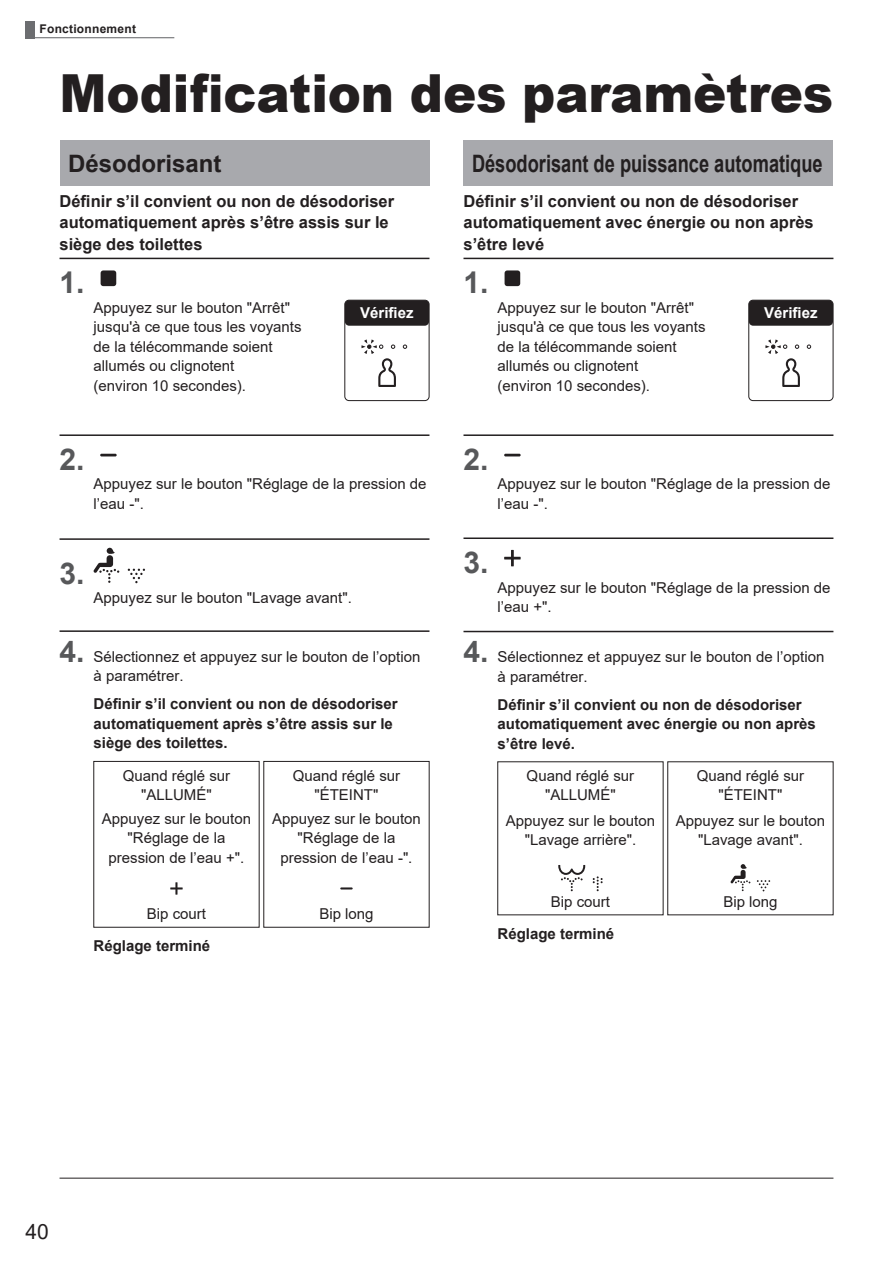
<style>
.page{position:relative;width:893px;height:1263px;background:#fff}
.page>*{position:absolute;margin:0;border:0;box-sizing:border-box;transform-origin:0 0}
.t1{font:900 52.5px "Arial";letter-spacing:-.005em;color:#231f20;scale:.95 1}
.t2{font:700 30px "Arial";color:#57585a}
.t3{font:700 24px "Arial";color:#231f20;scale:.76 1}
.t4{font:700 24px "Arial";color:#231f20}
.t5{font:21px "Arial";color:#231f20}
.t6{font:700 16.5px/21.5px "Arial";color:#231f20}
.t7{font:15px/19.5px "Arial";color:#231f20;text-align:center}
.t8{font:700 15px/19.5px "Arial";color:#231f20}
.t9{font:700 15px "Arial";color:#fff}
.t10{font:700 12px "Arial";letter-spacing:.02em;color:#231f20}
.s1{font-weight:700;font-size:30px;color:#57585a}
</style>
<div class="page">
<hr style="left:60px;top:258px;width:369px;height:1px;background:#231f20">
<hr style="left:60px;top:434px;width:369px;height:2px;background:#231f20">
<hr style="left:60px;top:538px;width:369px;height:2px;background:#231f20">
<hr style="left:60px;top:630px;width:369px;height:2px;background:#231f20">
<div style="left:60px;top:140px;width:369px;height:46px;background:#a8a9ad"></div>
<div style="left:101px;top:270px;width:15px;height:16px;background:#231f20;border-radius:3px"></div>
<svg style="left:100px;top:454px;width:17px;height:2px"></svg>
<svg style="left:94px;top:548px;width:25px;height:35px"></svg>
<svg style="left:128px;top:569px;width:17px;height:14px"></svg>
<svg style="left:170px;top:882px;width:13px;height:13px"></svg>
<svg style="left:340px;top:887px;width:13px;height:2px"></svg>
<div style="left:344px;top:300px;width:85px;height:101px;border:1px solid #231f20;border-radius:4px"></div>
<svg style="left:403px;top:345px;width:4px;height:4px"></svg>
<svg style="left:361px;top:339px;width:35px;height:48px"></svg>
<div style="left:345px;top:300px;width:84px;height:26px;background:#231f20;border-radius:4px"></div>
<hr style="left:463px;top:258px;width:370px;height:1px;background:#231f20">
<hr style="left:463px;top:434px;width:370px;height:2px;background:#231f20">
<hr style="left:463px;top:537px;width:370px;height:2px;background:#231f20">
<hr style="left:463px;top:631px;width:370px;height:1px;background:#231f20">
<div style="left:463px;top:140px;width:370px;height:46px;background:#a8a9ad"></div>
<div style="left:505px;top:270px;width:15px;height:16px;background:#231f20;border-radius:3px"></div>
<svg style="left:504px;top:454px;width:17px;height:2px"></svg>
<svg style="left:504px;top:550px;width:17px;height:16px"></svg>
<svg style="left:558px;top:865px;width:27px;height:26px"></svg>
<svg style="left:593px;top:876px;width:10px;height:15px"></svg>
<svg style="left:731px;top:864px;width:19px;height:27px"></svg>
<svg style="left:757px;top:880px;width:13px;height:11px"></svg>
<div style="left:748px;top:300px;width:85px;height:101px;border:1px solid #231f20;border-radius:4px"></div>
<svg style="left:807px;top:345px;width:4px;height:4px"></svg>
<svg style="left:765px;top:339px;width:35px;height:48px"></svg>
<div style="left:749px;top:300px;width:84px;height:26px;background:#231f20;border-radius:4px"></div>
<hr style="left:60px;top:1178px;width:773px;height:1px;background:#231f20">
<div style="left:26px;top:21px;width:9px;height:17px;background:#6c6d70"></div>
<hr style="left:26px;top:37px;width:148px;height:1px;background:#6c6d70">
<p class="t10" style="left:40px;top:21px;width:98px">Fonctionnement</p>
<h1 class="t1" style="left:60px;top:55px;width:816px">Modification des paramètres</h1>
<h3 class="t4" style="left:68px;top:146px;width:155px">Désodorisant</h3>
<p class="t6" style="left:60px;top:191px;width:336px">Définir s’il convient ou non de désodoriser automatiquement après s’être assis sur le siège des toilettes</p>
<h2 class="t2" style="left:60px;top:261px;width:27px">1.</h2>
<p class="t7" style="left:94px;top:298px;width:209px;text-align:left">Appuyez sur le bouton "Arrêt" jusqu'à ce que tous les voyants de la télécommande soient allumés ou clignotent<br>(environ 10 secondes).</p>
<h3 class="t3" style="left:472px;top:146px;width:463px">Désodorisant de puissance automatique</h3>
<p class="t6" style="left:463px;top:191px;width:352px">Définir s’il convient ou non de désodoriser automatiquement avec énergie ou non après s’être levé</p>
<h2 class="t2" style="left:463px;top:261px;width:27px">1.</h2>
<p class="t7" style="left:497px;top:298px;width:209px;text-align:left">Appuyez sur le bouton "Arrêt" jusqu'à ce que tous les voyants de la télécommande soient allumés ou clignotent<br>(environ 10 secondes).</p>
<p class="t9" style="left:360px;top:303px;width:55px">Vérifiez</p>
<p class="t9" style="left:764px;top:303px;width:55px">Vérifiez</p>
<h2 class="t2" style="left:60px;top:438px;width:27px">2.</h2>
<p class="t7" style="left:94px;top:474px;width:334px;text-align:left">Appuyez sur le bouton "Réglage de la pression de l’eau -".</p>
<h2 class="t2" style="left:60px;top:552px;width:27px">3.</h2>
<p class="t7" style="left:94px;top:588px;width:260px">Appuyez sur le bouton "Lavage avant".</p>
<p class="t7" style="left:94px;top:646px;width:328px;text-align:left;text-indent:-34px"><span class="s1">4.</span> Sélectionnez et appuyez sur le bouton de l’option à paramétrer.</p>
<p class="t8" style="left:94px;top:694px;width:306px">Définir s’il convient ou non de désodoriser automatiquement après s’être assis sur le siège des toilettes.</p>
<p class="t7" style="left:123px;top:765px;width:109px">Quand réglé sur "ALLUMÉ"</p>
<p class="t7" style="left:293px;top:765px;width:109px">Quand réglé sur "ÉTEINT"</p>
<p class="t7" style="left:102px;top:809px;width:151px">Appuyez sur le bouton "Réglage de la pression de l’eau +".</p>
<p class="t7" style="left:147px;top:904px;width:61px">Bip court</p>
<p class="t8" style="left:94px;top:936px;width:118px">Réglage terminé</p>
<p class="t7" style="left:272px;top:809px;width:150px">Appuyez sur le bouton "Réglage de la pression de l’eau -".</p>
<p class="t7" style="left:319px;top:904px;width:56px">Bip long</p>
<h2 class="t2" style="left:463px;top:438px;width:27px">2.</h2>
<p class="t7" style="left:497px;top:474px;width:334px;text-align:left">Appuyez sur le bouton "Réglage de la pression de l’eau -".</p>
<h2 class="t2" style="left:463px;top:541px;width:27px">3.</h2>
<p class="t7" style="left:497px;top:577px;width:334px;text-align:left">Appuyez sur le bouton "Réglage de la pression de l’eau +".</p>
<p class="t7" style="left:497px;top:647px;width:328px;text-align:left;text-indent:-34px"><span class="s1">4.</span> Sélectionnez et appuyez sur le bouton de l’option à paramétrer.</p>
<p class="t8" style="left:497px;top:695px;width:320px">Définir s’il convient ou non de désodoriser automatiquement avec énergie ou non après s’être levé.</p>
<p class="t7" style="left:527px;top:765px;width:109px">Quand réglé sur "ALLUMÉ"</p>
<p class="t7" style="left:697px;top:765px;width:109px">Quand réglé sur "ÉTEINT"</p>
<p class="t7" style="left:506px;top:811px;width:151px">Appuyez sur le bouton "Lavage arrière".</p>
<p class="t7" style="left:551px;top:892px;width:61px">Bip court</p>
<p class="t8" style="left:497px;top:924px;width:118px">Réglage terminé</p>
<p class="t7" style="left:676px;top:811px;width:151px">Appuyez sur le bouton "Lavage avant".</p>
<p class="t7" style="left:723px;top:892px;width:56px">Bip long</p>
<h3 class="t5" style="left:26px;top:1217px;width:25px">40</h3>
</div>
